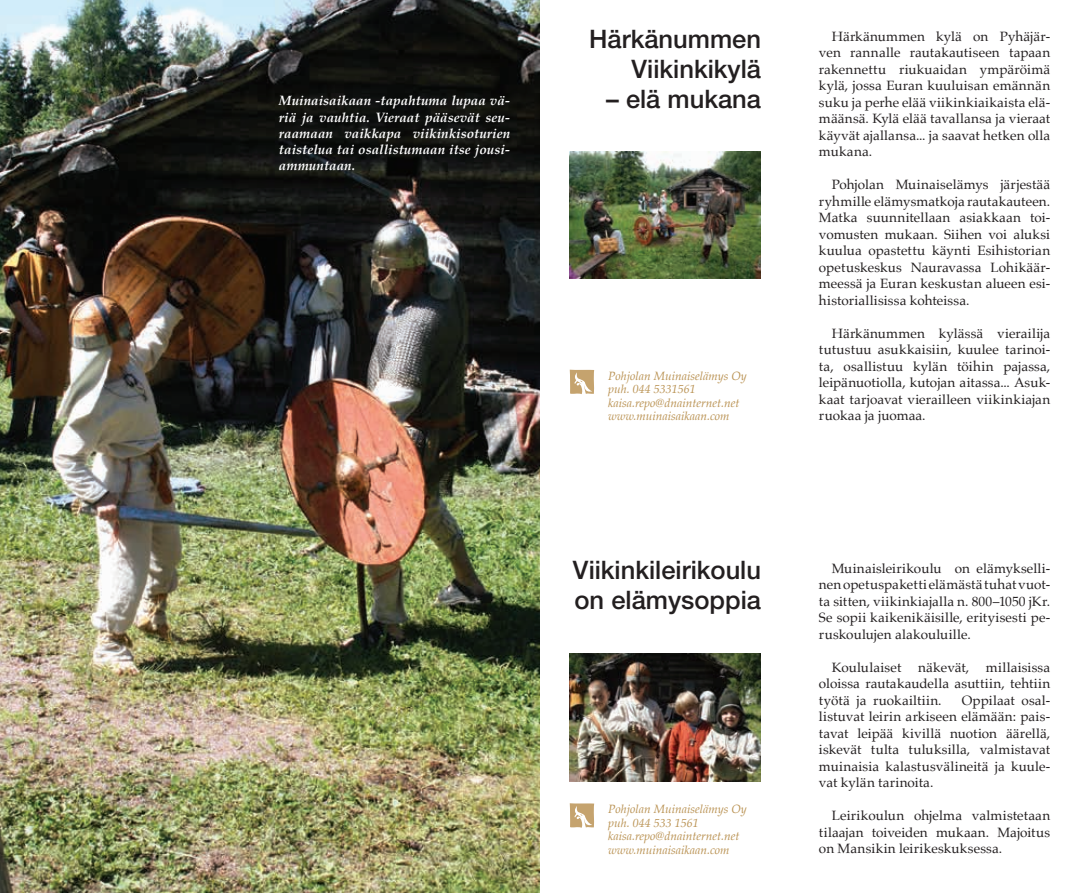
<style>
.page{position:relative;width:1080px;height:893px;background:#fff}
.page>*{position:absolute;margin:0;border:0;box-sizing:border-box;transform-origin:0 0}
.t1{font:500 25.5px/30px "Helvetica Neue LT Pro";color:#231f20}
.t2{font:13.5px/16.5px "Palatino";letter-spacing:.01em;color:#231f20;text-align:justify}
.t3{font:italic 700 13.5px/16.2px "Palatino";color:#fff;text-align:justify}
.t4{font:italic 12px/13.5px "Palatino";color:#b99151}
</style>
<div class="page">
<img style="left:0;top:0;width:540px;height:893px">
<svg style="left:570px;top:803px;width:24px;height:25px"></svg>
<svg style="left:570px;top:370px;width:24px;height:24px"></svg>
<img style="left:570px;top:653px;width:191px;height:129px">
<img style="left:570px;top:152px;width:191px;height:127px">
<p class="t3" style="left:279px;top:93px;width:233px">Muinaisaikaan -tapahtuma lupaa vä&shy;riä ja vauhtia. Vieraat pääsevät seu&shy;raamaan vaikkapa viikinkisoturien taistelua tai osallistumaan itse jousi&shy;ammuntaan.</p>
<h1 class="t1" style="left:589px;top:24px;width:173px;text-align:right">Härkänummen<br>Viikinkikylä</h1>
<h1 class="t1" style="left:606px;top:84px;width:156px">– elä mukana</h1>
<p class="t4" style="left:608px;top:369px;width:140px">Pohjolan Muinaiselämys Oy puh. 044 5331561 kaisa.repo@dnainternet.net www.muinaisaikaan.com</p>
<h1 class="t1" style="left:573px;top:555px;width:190px">Viikinkileirikoulu on elämysoppia</h1>
<p class="t4" style="left:608px;top:802px;width:140px">Pohjolan Muinaiselämys Oy puh. 044 533 1561 kaisa.repo@dnainternet.net www.muinaisaikaan.com</p>
<p class="t2" style="left:819px;top:28px;width:233px;text-indent:13px">Härkänummen kylä on Pyhäjär&shy;ven rannalle rautakautiseen tapaan rakennettu riukuaidan ympäröimä kylä, jossa Euran kuuluisan emännän suku ja perhe elää viikinkiaikaista elä&shy;määnsä. Kylä elää tavallansa ja vieraat käyvät ajallansa... ja saavat hetken olla mukana.</p>
<p class="t2" style="left:819px;top:176px;width:233px;text-indent:13px">Pohjolan Muinaiselämys järjestää ryhmille elämysmatkoja rautakauteen.<br>Matka suunnitellaan asiakkaan toi&shy;vomusten mukaan. Siihen voi aluksi kuulua opastettu käynti Esihistorian opetuskeskus Nauravassa Lohikäär&shy;meessä ja Euran keskustan alueen esi&shy;historiallisissa kohteissa.</p>
<p class="t2" style="left:819px;top:325px;width:233px;text-indent:13px">Härkänummen kylässä vierailija tutustuu asukkaisiin, kuulee tarinoi&shy;ta, osallistuu kylän töihin pajassa, leipänuotiolla, kutojan aitassa... Asuk&shy;kaat tarjoavat vierailleen viikinkiajan ruokaa ja juomaa.</p>
<p class="t2" style="left:819px;top:560px;width:233px;text-indent:13px">Muinaisleirikoulu on elämykselli&shy;nen opetuspaketti elämästä tuhat vuot&shy;ta sitten, viikinkiajalla n. 800–1050 jKr.<br>Se sopii kaikenikäisille, erityisesti pe&shy;ruskoulujen alakouluille.</p>
<p class="t2" style="left:819px;top:659px;width:233px;text-indent:13px">Koululaiset näkevät, millaisissa oloissa rautakaudella asuttiin, tehtiin työtä ja ruokailtiin.</p>
<p class="t2" style="left:819px;top:692px;width:233px;text-indent:143px">Oppilaat osal&shy;listuvat leirin arkiseen elämään: pais&shy;tavat leipää kivillä nuotion äärellä, iskevät tulta tuluksilla, valmistavat muinaisia kalastusvälineitä ja kuule&shy;vat kylän tarinoita.</p>
<p class="t2" style="left:819px;top:807px;width:233px;text-indent:13px">Leirikoulun ohjelma valmistetaan tilaajan toiveiden mukaan. Majoitus on Mansikin leirikeskuksessa.</p>
</div>
